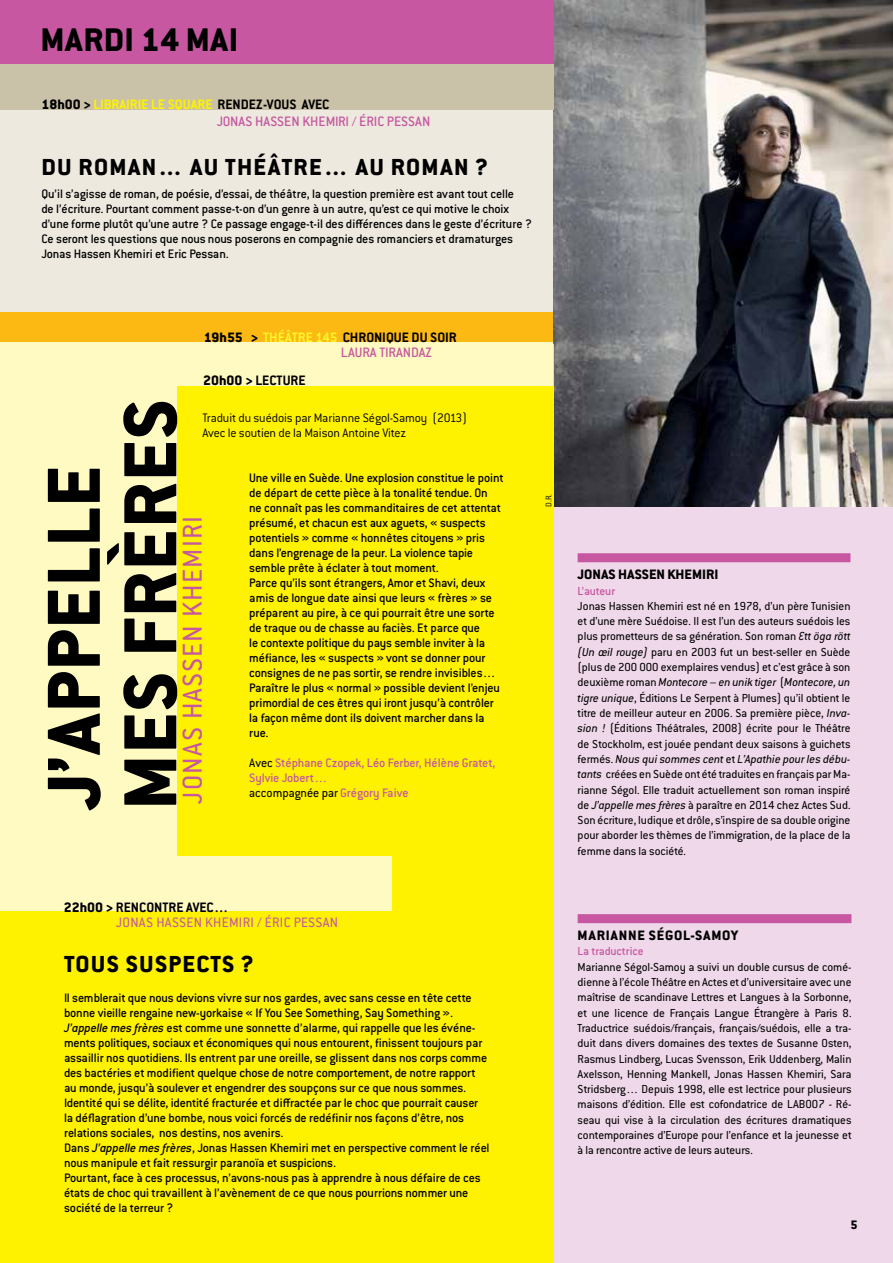
<style>
.page{position:relative;width:893px;height:1263px;background:#fff}
.page>*{position:absolute;margin:0;border:0;box-sizing:border-box;transform-origin:0 0}
.t1{font:800 82.5px "Conduit ITC Std";color:#000}
.t2{font:800 36px "Conduit ITC Std";color:#000}
.t3{font:30px "Conduit ITC Std";color:#c657a0}
.t4{font:800 25.5px "Conduit ITC Std";letter-spacing:.05em;color:#000}
.t5{font:500 15px/16.5px "Conduit ITC Std";color:#c657a0}
.t6{font:700 15px/15px "Conduit ITC Std";color:#000}
.t7{font:15px/15px "Conduit ITC Std";letter-spacing:.02em;color:#c657a0}
.t8{font:800 15px "Conduit ITC Std";letter-spacing:.04em;color:#000}
.t9{font:800 15px "Conduit ITC Std";color:#000}
.t10{font:500 13.5px/15px "Conduit ITC Std";letter-spacing:-.015em;color:#000}
.t11{font:300 13.5px/15px "Conduit ITC Std";letter-spacing:-.015em;color:#000}
.t12{font:500 13.5px/15px "Conduit ITC Std";letter-spacing:-.015em;color:#c657a0}
.t13{font:13.5px "Conduit ITC Std";color:#000}
.t14{font:800 13.5px "Conduit ITC Std";color:#000}
.t15{font:12.75px/15.3px "Conduit ITC Std";color:#000;text-align:justify}
.t16{font:500 12.75px "Conduit ITC Std";letter-spacing:-.015em;color:#c657a0}
.t17{font:300 9px "Conduit ITC Std";color:#000}
.s1{font-weight:800;color:#000}
.s2{font-weight:700;color:#fff200}
.s3{font-weight:700;color:#000}
.s4{font-weight:800}
.s5{color:#fff32a}
.s6{font-weight:500;color:#c657a0}
.s7{font-weight:400;color:#000}
.s8{font-style:italic}
</style>
<div class="page">
<div style="left:0;top:108px;width:557px;height:204px;background:#ede9df"></div>
<div style="left:554px;top:507px;width:339px;height:756px;background:#efd8e9"></div>
<img style="left:553px;top:0;width:340px;height:507px">
<div style="left:0;top:344px;width:553px;height:919px;background:#fff200"></div>
<div style="left:0;top:856px;width:391px;height:55px;background:#fffac2"></div>
<div style="left:578px;top:553px;width:272px;height:9px;background:#c657a0"></div>
<div style="left:578px;top:914px;width:273px;height:9px;background:#c657a0"></div>
<div style="left:0;top:312px;width:553px;height:30px;background:#fdb913"></div>
<div style="left:0;top:0;width:553px;height:64px;background:#c657a0"></div>
<div style="left:0;top:345px;width:176px;height:529px;background:#fffac2"></div>
<div style="left:0;top:64px;width:553px;height:45px;background:#c9c2a8"></div>
<div style="left:0;top:342px;width:553px;height:43px;background:#fffac2"></div>
<h2 class="t2" style="left:40px;top:18px;width:199px">MARDI 14 MAI</h2>
<p class="t5" style="left:217px;top:96px;width:215px;text-indent:-175px"><span class="s1">18H00 &gt;</span> <span class="s2">LIBRAIRIE LE SQUARE</span> <span class="s3">RENDEZ-VOUS AVEC<br></span>JONAS HASSEN KHEMIRI / ÉRIC PESSAN</p>
<h3 class="t4" style="left:41px;top:152px;width:84px">DU ROMAN</h3>
<h3 class="t4" style="left:158px;top:152px;width:280px">… AU THÉÂTRE … AU ROMAN</h3>
<h3 class="t4" style="left:475px;top:152px;width:14px">?</h3>
<p class="t10" style="left:41px;top:186px;width:492px">Qu’il s’agisse de roman, de poésie, d’essai, de théâtre, la question première est avant tout celle<br>de l’écriture. Pourtant comment passe-t-on d’un genre à un autre, qu’est ce qui motive le choix d’une forme plutôt qu’une autre ? Ce passage engage-t-il des différences dans le geste d’écriture ?<br>Ce seront les questions que nous nous poserons en compagnie des romanciers et dramaturges Jonas Hassen Khemiri et Eric Pessan.</p>
<p class="t6" style="left:341px;top:330px;width:117px;text-indent:-137px"><span class="s4">19H55 &gt;</span> <span class="s5">THÉÂTRE 145</span> CHRONIQUE DU SOIR<br><span class="s6">LAURA TIRANDAZ</span></p>
<p class="t6" style="left:203px;top:373px;width:104px"><span class="s4">20H00 &gt;</span> LECTURE</p>
<h1 class="t1" style="left:101px;top:810px;width:404px;rotate:-90deg">MES FRÈRES</h1>
<p class="t11" style="left:202px;top:410px;width:266px">Traduit du suédois par Marianne Ségol-Samoy (2013)<br>Avec le soutien de la Maison Antoine Vitez</p>
<h1 class="t1" style="left:24px;top:810px;width:343px;rotate:-90deg">J’APPELLE</h1>
<p class="t10" style="left:249px;top:470px;width:256px">Une ville en Suède. Une explosion constitue le point de départ de cette pièce à la tonalité tendue. On ne connaît pas les commanditaires de cet attentat présumé, et chacun est aux aguets, « suspects potentiels » comme « honnêtes citoyens » pris dans l’engrenage de la peur. La violence tapie semble prête à éclater à tout moment.<br>Parce qu’ils sont étrangers, Amor et Shavi, deux amis de longue date ainsi que leurs « frères » se préparent au pire, à ce qui pourrait être une sorte de traque ou de chasse au faciès. Et parce que<br>le contexte politique du pays semble inviter à la méfiance, les « suspects » vont se donner pour consignes de ne pas sortir, se rendre invisibles… Paraître le plus « normal » possible devient l’enjeu primordial de ces êtres qui iront jusqu’à contrôler la façon même dont ils doivent marcher dans la rue.</p>
<p class="t12" style="left:249px;top:755px;width:248px"><span class="s7">Avec</span> Stéphane Czopek, Léo Ferber, Hélène Gratet,<br>Sylvie Jobert…</p>
<h3 class="t3" style="left:174px;top:803px;width:284px;rotate:-90deg">Jonas Hassen Khemiri</h3>
<p class="t13" style="left:249px;top:784px;width:161px">accompagnée par <span class="s6">Grégory Faive</span></p>
<p class="t7" style="left:116px;top:899px;width:224px;text-indent:-52px"><span class="s1">22H00 &gt;</span> <span class="s3">RENCONTRE AVEC…<br></span>JONAS HASSEN KHEMIRI / ÉRIC PESSAN</p>
<h3 class="t4" style="left:64px;top:948px;width:191px">TOUS SUSPECTS ?</h3>
<p class="t10" style="left:64px;top:990px;width:427px">Il semblerait que nous devions vivre sur nos gardes, avec sans cesse en tête cette bonne vieille rengaine new-yorkaise « If You See Something, Say Something ».<br><span class="s8">J’appelle mes frères</span> est comme une sonnette d’alarme, qui rappelle que les événe&shy;ments politiques, sociaux et économiques qui nous entourent, finissent toujours par assaillir nos quotidiens. Ils entrent par une oreille, se glissent dans nos corps comme des bactéries et modifient quelque chose de notre comportement, de notre rapport au monde, jusqu’à soulever et engendrer des soupçons sur ce que nous sommes.<br>Identité qui se délite, identité fracturée et diffractée par le choc que pourrait causer la déflagration d’une bombe, nous voici forcés de redéfinir nos façons d’être, nos relations sociales, nos destins, nos avenirs.<br>Dans <span class="s8">J’appelle mes frères</span>, Jonas Hassen Khemiri met en perspective comment le réel nous manipule et fait ressurgir paranoïa et suspicions.<br>Pourtant, face à ces processus, n’avons-nous pas à apprendre à nous défaire de ces états de choc qui travaillent à l’avènement de ce que nous pourrions nommer une société de la terreur ?</p>
<p class="t17" style="left:543px;top:507px;width:14px;rotate:-90deg">D.R.</p>
<p class="t9" style="left:578px;top:565px;width:142px">JONAS HASSEN KHEM IRI</p>
<p class="t16" style="left:578px;top:583px;width:39px">L’auteur</p>
<p class="t15" style="left:578px;top:598px;width:274px">Jonas Hassen Khemiri est né en 1978, d’un père Tunisien et d’une mère Suédoise. Il est l’un des auteurs suédois les plus prometteurs de sa génération. Son roman <span class="s8">Ett öga rött (Un œil rouge)</span> paru en 2003 fut un best-seller en Suède (plus de 200 000 exemplaires vendus) et c’est grâce à son deuxième roman <span class="s8">Montecore – en unik tiger</span> (<span class="s8">Montecore, un tigre unique</span>, éditions Le Serpent à Plumes) qu’il obtient le titre de meilleur auteur en 2006. Sa première pièce, <span class="s8">Inva&shy;sion !</span> (éditions Théâtrales, 2008) écrite pour le Théâtre de Stockholm, est jouée pendant deux saisons à guichets fermés. <span class="s8">Nous qui sommes cent</span> et <span class="s8">L’Apathie pour les débu&shy;tants</span> créées en Suède ont été traduites en français par Ma&shy;rianne Ségol. Elle traduit actuellement son roman inspiré de <span class="s8">J’appelle mes frères</span> à paraître en 2014 chez Actes Sud.<br>Son écriture, ludique et drôle, s’inspire de sa double origine pour aborder les thèmes de l’immigration, de la place de la femme dans la société.</p>
<p class="t8" style="left:578px;top:926px;width:162px">MARIANNE SÉGOL-SAM OY</p>
<p class="t16" style="left:578px;top:944px;width:67px">La traductrice</p>
<p class="t15" style="left:578px;top:959px;width:275px">Marianne Ségol-Samoy a suivi un double cursus de comé&shy;dienne à l’école Théâtre en Actes et d’universitaire avec une maîtrise de scandinave Lettres et Langues à la Sorbonne, et une licence de Français Langue étrangère à Paris 8.<br>Traductrice suédois/français, français/suédois, elle a tra&shy;duit dans divers domaines des textes de Susanne Osten, Rasmus Lindberg, Lucas Svensson, Erik Uddenberg, Malin Axelsson, Henning Mankell, Jonas Hassen Khemiri, Sara Stridsberg… Depuis 1998, elle est lectrice pour plusieurs maisons d’édition. Elle est cofondatrice de LABO07 - Ré&shy;seau qui vise à la circulation des écritures dramatiques contemporaines d’Europe pour l’enfance et la jeunesse et à la rencontre active de leurs auteurs.</p>
<p class="t14" style="left:850px;top:1216px;width:9px">5</p>
</div>
